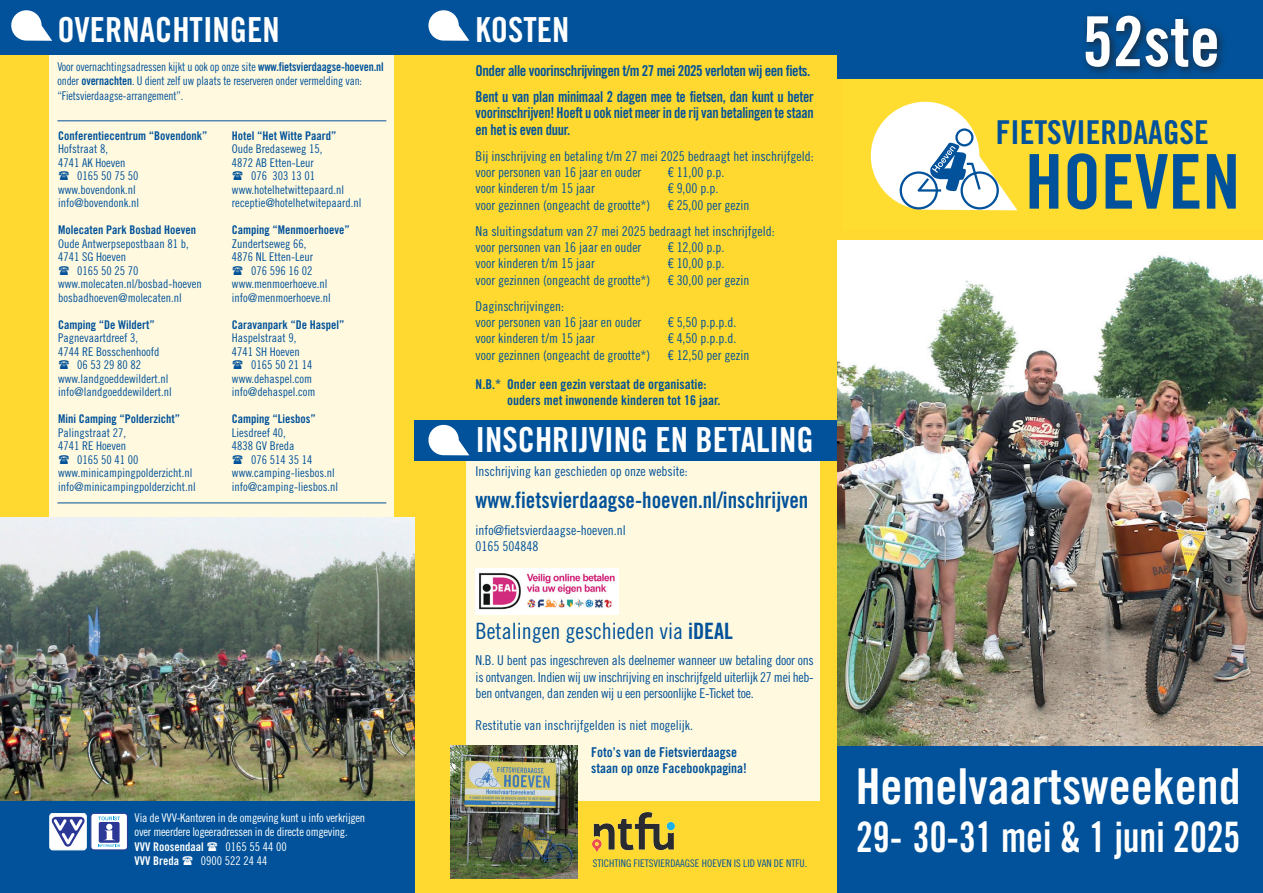
<style>
.page{position:relative;width:1263px;height:893px;background:#ffd930}
.page>*{position:absolute;margin:0;border:0;box-sizing:border-box;transform-origin:0 0}
.t1{font:75.6px "Trade Gothic Bold Cond Twenty";color:#01529b}
.t2{font:69px "Trade Gothic Bold Cond Twenty";color:#fff}
.t3{font:49.5px "Trade Gothic Bold Cond Twenty";color:#fff}
.t4{font:42px "Trade Gothic Bold Cond Twenty";color:#fff;scale:.9 1}
.t5{font:34.5px "Trade Gothic Bold Cond Twenty";color:#fff}
.t6{font:32.85px "Trade Gothic Bold Cond Twenty";color:#01529b}
.t7{font:22.5px "Trade Gothic Bold Cond Twenty";color:#01529a;scale:.95 1}
.t8{font:22.5px "Trade Gothic LT Std Cn 18";color:#01529a}
.t9{font:15px/25.5px "Trade Gothic Bold Cond Twenty";letter-spacing:-.02em;color:#01529a}
.t10{font:15px/16.5px "Trade Gothic Bold Cond Twenty";letter-spacing:-.02em;color:#01529a;scale:.94 1}
.t11{font:13.5px/16.2px "Trade Gothic LT Std Cn 18";color:#01529a}
.t12{font:13.5px/16.2px "Trade Gothic Bold Cond Twenty";color:#01529a}
.t13{font:12px "Trade Gothic LT Std Cn 18";color:#01529a}
.t14{font:12px "Trade Gothic Bold Cond Twenty";color:#01529a}
.t15{font:12px/14.4px "Trade Gothic LT Std Cn 18";color:#01529a;scale:.95 1}
.t16{font:12px/14.4px "Trade Gothic LT Std Cn 18";letter-spacing:-.02em;color:#fff}
.t17{font:12px "Trade Gothic Bold Cond Twenty";color:#fff}
.t18{font:12px "Trade Gothic LT Std Cn 18";color:#fff}
.t19{font:10.5px "Trade Gothic LT Std Cn 18";color:#01529a}
.s1{font-family:"Trade Gothic Bold Cond Twenty"}
</style>
<div class="page">
<svg style="left:870px;top:101px;width:147px;height:109px"></svg>
<div style="left:50px;top:54px;width:344px;height:738px;background:#fff9df"></div>
<div style="left:466px;top:459px;width:354px;height:342px;background:#fff9df"></div>
<div style="left:0;top:801px;width:415px;height:92px;background:#01529a"></div>
<div style="left:838px;top:745px;width:425px;height:148px;background:#01529a"></div>
<div style="left:0;top:0;width:842px;height:54px;background:#01529a"></div>
<div style="left:838px;top:0;width:425px;height:78px;background:#01529a"></div>
<svg style="left:11px;top:10px;width:41px;height:31px"></svg>
<svg style="left:428px;top:10px;width:41px;height:31px"></svg>
<div style="left:415px;top:420px;width:423px;height:40px;background:#01529a"></div>
<svg style="left:428px;top:425px;width:41px;height:30px"></svg>
<svg style="left:50px;top:813px;width:36px;height:37px"></svg>
<svg style="left:52px;top:817px;width:33px;height:30px"></svg>
<div style="left:91px;top:813px;width:37px;height:37px;background:#fff;border:1px solid #2b3895;border-radius:3px"></div>
<svg style="left:98px;top:817px;width:22px;height:30px"></svg>
<hr style="left:57px;top:120px;width:329px;height:1px;background:#01529b">
<hr style="left:57px;top:503px;width:329px;height:1px;background:#01529b">
<img style="left:476px;top:568px;width:143px;height:47px">
<img style="left:838px;top:241px;width:425px;height:504px">
<img style="left:0;top:518px;width:415px;height:283px">
<div style="left:1081px;top:11px;width:146px;height:67px;background:#231f20;opacity:.75"></div>
<img style="left:593px;top:812px;width:81px;height:39px">
<img style="left:451px;top:745px;width:126px;height:134px">
<h3 class="t5" style="left:57px;top:9px;width:224px">OVERNACHTINGEN</h3>
<p class="t15" style="left:57px;top:59px;width:345px">Voor overnachtingsadressen kijkt u ook op onze site <span class="s1">www.fietsvierdaagse-hoeven.nl </span>onder <span class="s1">overnachten</span>. U dient zelf uw plaats te reserveren onder vermelding van: “Fietsvierdaagse-arrangement”.</p>
<p class="t14" style="left:58px;top:128px;width:151px">Conferentiecentrum “Bovendonk”</p>
<p class="t13" style="left:58px;top:142px;width:51px">Hofstraat 8,</p>
<p class="t13" style="left:58px;top:155px;width:69px">4741 AK Hoeven</p>
<p class="t13" style="left:77px;top:169px;width:63px">0165 50 75 50</p>
<p class="t13" style="left:58px;top:182px;width:79px">www.bovendonk.nl</p>
<p class="t13" style="left:58px;top:196px;width:82px">info@bovendonk.nl</p>
<p class="t14" style="left:58px;top:222px;width:139px">Molecaten Park Bosbad Hoeven</p>
<p class="t13" style="left:58px;top:236px;width:132px">Oude Antwerpsepostbaan 81 b,</p>
<p class="t13" style="left:58px;top:250px;width:69px">4741 SG Hoeven</p>
<p class="t13" style="left:77px;top:263px;width:63px">0165 50 25 70</p>
<p class="t13" style="left:58px;top:277px;width:145px">www.molecaten.nl/bosbad-hoeven</p>
<p class="t13" style="left:58px;top:290px;width:125px">bosbadhoeven@molecaten.nl</p>
<p class="t14" style="left:58px;top:317px;width:98px">Camping “De Wildert”</p>
<p class="t13" style="left:58px;top:331px;width:81px">Pagnevaartdreef 3,</p>
<p class="t13" style="left:58px;top:344px;width:103px">4744 RE Bosschenhoofd</p>
<p class="t13" style="left:77px;top:358px;width:65px">06 53 29 80 82</p>
<p class="t13" style="left:58px;top:371px;width:112px">www.landgoeddewildert.nl</p>
<p class="t13" style="left:58px;top:385px;width:115px">info@landgoeddewildert.nl</p>
<p class="t14" style="left:58px;top:411px;width:123px">Mini Camping “Polderzicht”</p>
<p class="t13" style="left:58px;top:425px;width:69px">Palingstraat 27,</p>
<p class="t13" style="left:58px;top:439px;width:69px">4741 RE Hoeven</p>
<p class="t13" style="left:77px;top:452px;width:63px">0165 50 41 00</p>
<p class="t13" style="left:58px;top:466px;width:136px">www.minicampingpolderzicht.nl</p>
<p class="t13" style="left:58px;top:479px;width:139px">info@minicampingpolderzicht.nl</p>
<p class="t14" style="left:232px;top:128px;width:106px">Hotel “Het Witte Paard”</p>
<p class="t13" style="left:232px;top:142px;width:92px">Oude Bredaseweg 15,</p>
<p class="t13" style="left:232px;top:155px;width:83px">4872 AB Etten-Leur</p>
<p class="t13" style="left:251px;top:169px;width:65px">076 303 13 01</p>
<p class="t13" style="left:232px;top:182px;width:114px">www.hotelhetwittepaard.nl</p>
<p class="t13" style="left:232px;top:196px;width:131px">receptie@hotelhetwitepaard.nl</p>
<p class="t14" style="left:232px;top:222px;width:119px">Camping “Menmoerhoeve”</p>
<p class="t13" style="left:232px;top:236px;width:76px">Zundertseweg 66,</p>
<p class="t13" style="left:232px;top:250px;width:83px">4876 NL Etten-Leur</p>
<p class="t13" style="left:251px;top:263px;width:63px">076 596 16 02</p>
<p class="t13" style="left:232px;top:277px;width:97px">www.menmoerhoeve.nl</p>
<p class="t13" style="left:232px;top:290px;width:100px">info@menmoerhoeve.nl</p>
<p class="t14" style="left:232px;top:317px;width:114px">Caravanpark “De Haspel”</p>
<p class="t13" style="left:232px;top:331px;width:66px">Haspelstraat 9,</p>
<p class="t13" style="left:232px;top:344px;width:69px">4741 SH Hoeven</p>
<p class="t13" style="left:251px;top:358px;width:63px">0165 50 21 14</p>
<p class="t13" style="left:232px;top:371px;width:82px">www.dehaspel.com</p>
<p class="t13" style="left:232px;top:385px;width:85px">info@dehaspel.com</p>
<p class="t14" style="left:232px;top:411px;width:85px">Camping “Liesbos”</p>
<p class="t13" style="left:232px;top:425px;width:55px">Liesdreef 40,</p>
<p class="t13" style="left:232px;top:439px;width:64px">4838 GV Breda</p>
<p class="t13" style="left:251px;top:452px;width:63px">076 514 35 14</p>
<p class="t13" style="left:232px;top:466px;width:104px">www.camping-liesbos.nl</p>
<p class="t13" style="left:232px;top:479px;width:108px">info@camping-liesbos.nl</p>
<p class="t16" style="left:135px;top:810px;width:232px">Via de VVV-Kantoren in de omgeving kunt u info verkrijgen over meerdere logeeradressen in de directe omgeving.</p>
<p class="t17" style="left:135px;top:839px;width:71px">VVV Roosendaal</p>
<p class="t18" style="left:226px;top:839px;width:63px">0165 55 44 00</p>
<p class="t17" style="left:135px;top:853px;width:46px">VVV Breda</p>
<p class="t18" style="left:201px;top:854px;width:68px">0900 522 24 44</p>
<h3 class="t5" style="left:476px;top:9px;width:95px">KOSTEN</h3>
<p class="t9" style="left:476px;top:58px;width:340px">Onder alle voorinschrijvingen t/m 27 mei 2025 verloten wij een fiets.<br>Bent u van plan minimaal 2 dagen mee te fietsen, dan kunt u beter</p>
<p class="t10" style="left:476px;top:104px;width:361px">voorinschrijven! Hoeft u ook niet meer in de rij van betalingen te staan en het is even duur.</p>
<p class="t11" style="left:476px;top:148px;width:340px">Bij inschrijving en betaling t/m 27 mei 2025 bedraagt het inschrijfgeld: voor personen van 16 jaar en ouder</p>
<p class="t11" style="left:668px;top:164px;width:58px">€ 11,00 p.p.</p>
<p class="t11" style="left:476px;top:180px;width:121px">voor kinderen t/m 15 jaar</p>
<p class="t11" style="left:668px;top:180px;width:52px">€ 9,00 p.p.</p>
<p class="t11" style="left:476px;top:197px;width:176px">voor gezinnen (ongeacht de grootte*)</p>
<p class="t11" style="left:476px;top:191px;width:301px;line-height:26.4px;text-indent:192px">€ 25,00 per gezin<br>Na sluitingsdatum van 27 mei 2025 bedraagt het inschrijfgeld:</p>
<p class="t11" style="left:476px;top:239px;width:167px">voor personen van 16 jaar en ouder</p>
<p class="t11" style="left:668px;top:239px;width:58px">€ 12,00 p.p.</p>
<p class="t11" style="left:476px;top:255px;width:121px">voor kinderen t/m 15 jaar</p>
<p class="t11" style="left:668px;top:255px;width:58px">€ 10,00 p.p.</p>
<p class="t11" style="left:476px;top:272px;width:176px">voor gezinnen (ongeacht de grootte*)</p>
<p class="t11" style="left:668px;top:272px;width:83px">€ 30,00 per gezin</p>
<p class="t11" style="left:476px;top:298px;width:167px">Daginschrijvingen:<br>voor personen van 16 jaar en ouder</p>
<p class="t11" style="left:668px;top:314px;width:70px">€ 5,50 p.p.p.d.</p>
<p class="t11" style="left:476px;top:330px;width:121px">voor kinderen t/m 15 jaar</p>
<p class="t11" style="left:668px;top:330px;width:70px">€ 4,50 p.p.p.d.</p>
<p class="t11" style="left:476px;top:347px;width:176px">voor gezinnen (ongeacht de grootte*)</p>
<p class="t11" style="left:668px;top:347px;width:83px">€ 12,50 per gezin</p>
<p class="t12" style="left:507px;top:376px;width:215px;text-indent:-31px">N.B.* Onder een gezin verstaat de organisatie: ouders met inwonende kinderen tot 16 jaar.</p>
<h3 class="t5" style="left:476px;top:419px;width:340px">INSCHRIJVING EN BETALING</h3>
<p class="t11" style="left:476px;top:463px;width:214px">Inschrijving kan geschieden op onze website:</p>
<h3 class="t7" style="left:476px;top:486px;width:352px">www.fietsvierdaagse-hoeven.nl/inschrijven</h3>
<p class="t11" style="left:476px;top:521px;width:152px">info@fietsvierdaagse-hoeven.nl<br>0165 504848</p>
<h3 class="t8" style="left:476px;top:618px;width:259px">Betalingen geschieden via <span class="s1">iDEAL</span></h3>
<p class="t11" style="left:476px;top:652px;width:340px;text-align:justify">N.B. U bent pas ingeschreven als deelnemer wanneer uw betaling door ons is ontvangen. Indien wij uw inschrijving en inschrijfgeld uiterlijk 27 mei heb&shy;ben ontvangen, dan zenden wij u een persoonlijke E-Ticket toe.</p>
<p class="t11" style="left:476px;top:717px;width:219px">Restitutie van inschrijfgelden is niet mogelijk.</p>
<p class="t12" style="left:591px;top:744px;width:157px">Foto’s van de Fietsvierdaagse staan op onze Facebookpagina!</p>
<p class="t19" style="left:593px;top:857px;width:216px">STICHTING FIETSVIERDAAGSE HOEVEN IS LID VAN DE NTFU.</p>
<h2 class="t2" style="left:1082px;top:0;width:139px">52ste</h2>
<h3 class="t6" style="left:996px;top:112px;width:215px">FIETSVIERDAAGSE</h3>
<h1 class="t1" style="left:1025px;top:136px;width:217px">HOEVEN</h1>
<h3 class="t3" style="left:856px;top:756px;width:386px">Hemelvaartsweekend</h3>
<h3 class="t4" style="left:856px;top:812px;width:428px">29- 30-31 mei &amp; 1 juni 2025</h3>
</div>
